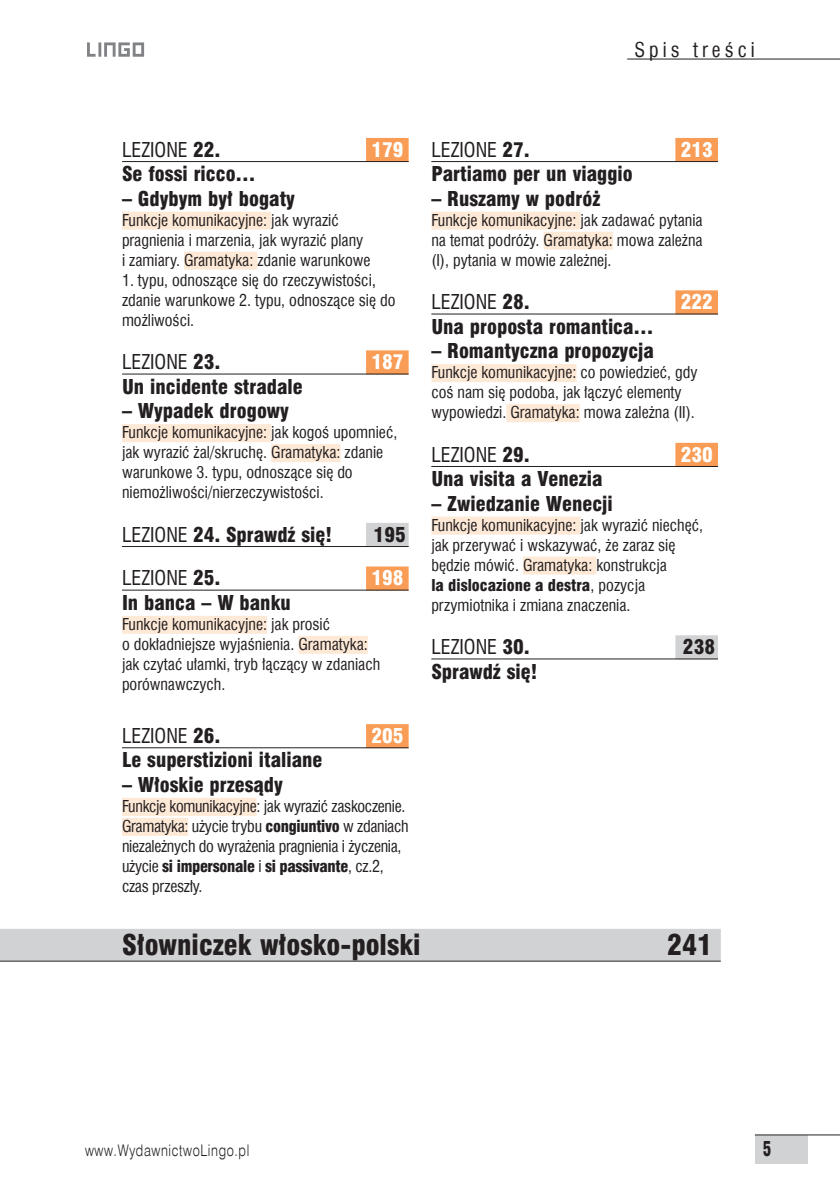
<style>
.page{position:relative;width:840px;height:1191px;background:#fff}
.page>*{position:absolute;margin:0;border:0;box-sizing:border-box;transform-origin:0 0}
.spis_tresci_na_apli{font:28px "Swis 721 Blk Cn EU";color:#231f20}
.spis_tresci_tytul{font:20px "Swis 721 Blk Cn EU";color:#231f20}
.spis_tresci{font:20px "Swis 721 Cn EU";color:#231f20}
.spis_tresci_szare{font:20px "Swis 721 Blk Cn EU";color:#231f20}
.spis_tresci-2{font:20px "Swis 721 Blk Cn EU";color:#fff}
.Rozdzialówka_na_pagi{font:20px "Swis 721 Cn EU";letter-spacing:.2em;color:#231f20}
.spis_tresci_szare-2{font:20px "Swis 721 Cn EU";color:#231f20}
.spis_tresci_tytul-2{font:20px "Swis 721 Blk Cn EU";color:#231f20;scale:.8 1}
.Normalny{font:16px/20px "Swis 721 Cn EU";color:#231f20}
.Nagłówek_3{font:16px/20px "Swis 721 Cn EU";letter-spacing:-.02em;color:#231f20}
.t1{font:16px "Swis 721 Lt EU";letter-spacing:.05em;color:#231f20;scale:.8 1}
.s1{font-family:"Swis 721 Blk Cn EU"}
.s2{font-family:"Swis 721 EU Normal"}
.s3{font-family:"Swis 721 Cn EU"}
</style>
<div class="page">
<div style="left:754px;top:1134px;width:53px;height:29px;background:#d1d2d4"></div>
<hr style="left:754px;top:1134px;width:85px;height:1px;background:#231f20">
<svg style="left:87px;top:42px;width:57px;height:15px"></svg>
<hr style="left:627px;top:59px;width:212px;height:1px;background:#231f20">
<div style="left:366px;top:138px;width:42px;height:24px;background:#f89c56"></div>
<hr style="left:122px;top:161px;width:286px;height:1px;background:#231f20">
<div style="left:122px;top:212px;width:149px;height:18px;background:#fee9d6"></div>
<div style="left:184px;top:252px;width:73px;height:18px;background:#fee9d6"></div>
<div style="left:366px;top:350px;width:42px;height:24px;background:#f89c56"></div>
<hr style="left:122px;top:374px;width:286px;height:1px;background:#231f20">
<div style="left:122px;top:424px;width:149px;height:18px;background:#fee9d6"></div>
<div style="left:271px;top:444px;width:69px;height:18px;background:#fee9d6"></div>
<div style="left:366px;top:523px;width:42px;height:24px;background:#d1d2d4"></div>
<hr style="left:122px;top:546px;width:286px;height:1px;background:#231f20">
<div style="left:366px;top:566px;width:42px;height:24px;background:#f89c56"></div>
<hr style="left:122px;top:590px;width:286px;height:1px;background:#231f20">
<div style="left:122px;top:616px;width:145px;height:18px;background:#fee9d6"></div>
<div style="left:298px;top:636px;width:69px;height:18px;background:#fee9d6"></div>
<div style="left:366px;top:724px;width:42px;height:24px;background:#f89c56"></div>
<hr style="left:122px;top:747px;width:286px;height:1px;background:#231f20">
<div style="left:122px;top:798px;width:134px;height:18px;background:#fee9d6"></div>
<div style="left:122px;top:818px;width:66px;height:18px;background:#fee9d6"></div>
<div style="left:675px;top:138px;width:42px;height:24px;background:#f89c56"></div>
<hr style="left:431px;top:161px;width:286px;height:1px;background:#231f20">
<div style="left:431px;top:212px;width:149px;height:18px;background:#fee9d6"></div>
<div style="left:543px;top:232px;width:69px;height:18px;background:#fee9d6"></div>
<div style="left:675px;top:290px;width:42px;height:24px;background:#f89c56"></div>
<hr style="left:431px;top:314px;width:286px;height:1px;background:#231f20">
<div style="left:431px;top:364px;width:145px;height:18px;background:#fee9d6"></div>
<div style="left:506px;top:404px;width:73px;height:18px;background:#fee9d6"></div>
<div style="left:675px;top:443px;width:42px;height:24px;background:#f89c56"></div>
<hr style="left:431px;top:466px;width:286px;height:1px;background:#231f20">
<div style="left:431px;top:516px;width:149px;height:18px;background:#fee9d6"></div>
<div style="left:522px;top:556px;width:74px;height:18px;background:#fee9d6"></div>
<div style="left:675px;top:635px;width:42px;height:24px;background:#d1d2d4"></div>
<hr style="left:431px;top:658px;width:286px;height:1px;background:#231f20">
<div style="left:0;top:928px;width:720px;height:32px;background:#d1d2d4"></div>
<hr style="left:0;top:960px;width:720px;height:1px;background:#231f20">
<p class="Rozdzialówka_na_pagi" style="left:634px;top:36px;width:122px">Spis treści</p>
<p class="spis_tresci" style="left:122px;top:136px;width:99px">LEZIONE <span class="s1">22.</span></p>
<p class="spis_tresci-2" style="left:371px;top:137px;width:34px">179</p>
<p class="spis_tresci_tytul" style="left:122px;top:162px;width:135px">Se fossi ricco…</p>
<p class="spis_tresci_tytul" style="left:122px;top:186px;width:174px">– Gdybym był bogaty</p>
<p class="Normalny" style="left:122px;top:210px;width:250px">Funkcje komunikacyjne: jak wyrazić pragnienia i marzenia, jak wyrazić plany i zamiary. Gramatyka: zdanie warunkowe</p>
<p class="Normalny" style="left:122px;top:270px;width:275px">1. typu, odnoszące się do rzeczywistości<span class="s2">, </span>zdanie warunkowe 2. typu, odnoszące się do możliwości.</p>
<p class="spis_tresci" style="left:122px;top:349px;width:99px">LEZIONE <span class="s1">23.</span></p>
<p class="spis_tresci-2" style="left:371px;top:350px;width:34px">187</p>
<p class="spis_tresci_tytul" style="left:122px;top:374px;width:182px">Un incidente stradale</p>
<p class="spis_tresci_tytul" style="left:122px;top:398px;width:168px">– Wypadek drogowy</p>
<p class="Normalny" style="left:122px;top:422px;width:277px">Funkcje komunikacyjne: jak kogoś upomnieć, jak wyrazić żal/skruchę. Gramatyka: zdanie warunkowe 3. typu, odnoszące się do niemożliwości/nierzeczywistości.</p>
<p class="spis_tresci_szare" style="left:122px;top:522px;width:211px"><span class="s3">LEZIONE</span> 24. Sprawdź się!</p>
<p class="spis_tresci_szare" style="left:373px;top:522px;width:34px">195</p>
<p class="spis_tresci" style="left:122px;top:565px;width:99px">LEZIONE <span class="s1">25.</span></p>
<p class="spis_tresci-2" style="left:371px;top:566px;width:34px">198</p>
<p class="spis_tresci_tytul" style="left:122px;top:590px;width:170px">In banca – W banku</p>
<p class="Normalny" style="left:122px;top:614px;width:260px">Funkcje komunikacyjne: jak prosić<br>o dokładniejsze wyjaśnienia. Gramatyka: jak czytać ułamki, tryb łączący w zdaniach porównawczych.</p>
<p class="spis_tresci" style="left:122px;top:722px;width:99px">LEZIONE <span class="s1">26.</span></p>
<p class="spis_tresci-2" style="left:371px;top:723px;width:34px">205</p>
<p class="spis_tresci_tytul" style="left:122px;top:748px;width:202px">Le superstizioni italiane</p>
<p class="spis_tresci_tytul" style="left:122px;top:772px;width:162px">– Włoskie przesądy</p>
<p class="Nagłówek_3" style="left:122px;top:796px;width:288px">Funkcje komunikacyjne: jak wyrazić zaskoczenie.<br>Gramatyka: użycie trybu <span class="s1">congiuntivo</span> w zdaniach niezależnych do wyrażenia pragnienia i życzenia, użycie <span class="s1">si impersonale</span> i <span class="s1">si passivante</span>, cz.2, czas przeszły.</p>
<p class="spis_tresci" style="left:431px;top:136px;width:99px">LEZIONE <span class="s1">27.</span></p>
<p class="spis_tresci-2" style="left:680px;top:137px;width:34px">213</p>
<p class="spis_tresci_tytul" style="left:431px;top:162px;width:203px">Partiamo per un viaggio</p>
<p class="spis_tresci_tytul" style="left:431px;top:186px;width:170px">– Ruszamy w podróż</p>
<p class="Normalny" style="left:431px;top:210px;width:273px;text-align:justify">Funkcje komunikacyjne: jak zadawać pytania na temat podróży. Gramatyka: mowa zależna (I), pytania w mowie zależnej.</p>
<p class="spis_tresci" style="left:431px;top:289px;width:99px">LEZIONE <span class="s1">28.</span></p>
<p class="spis_tresci-2" style="left:680px;top:290px;width:34px">222</p>
<p class="spis_tresci_tytul" style="left:431px;top:314px;width:224px">Una proposta romantica…</p>
<p class="spis_tresci_tytul" style="left:431px;top:338px;width:224px">– Romantyczna propozycja</p>
<p class="Normalny" style="left:431px;top:362px;width:267px">Funkcje komunikacyjne: co powiedzieć, gdy coś nam się podoba, jak łączyć elementy wypowiedzi. Gramatyka: mowa zależna (II).</p>
<p class="spis_tresci" style="left:431px;top:441px;width:99px">LEZIONE <span class="s1">29.</span></p>
<p class="spis_tresci-2" style="left:680px;top:442px;width:34px">230</p>
<p class="spis_tresci_tytul" style="left:431px;top:466px;width:173px">Una visita a Venezia</p>
<p class="spis_tresci_tytul" style="left:431px;top:491px;width:183px">– Zwiedzanie Wenecji</p>
<p class="Normalny" style="left:431px;top:514px;width:273px">Funkcje komunikacyjne: jak wyrazić niechęć, jak przerywać i wskazywać, że zaraz się będzie mówić. Gramatyka: konstrukcja<br><span class="s1">la dislocazione a destra</span>, pozycja przymiotnika i zmiana znaczenia.</p>
<p class="spis_tresci_szare-2" style="left:431px;top:634px;width:99px">LEZIONE <span class="s1">30.</span></p>
<p class="spis_tresci_szare" style="left:682px;top:634px;width:34px">238</p>
<p class="spis_tresci_tytul" style="left:431px;top:659px;width:108px">Sprawdź się!</p>
<p class="spis_tresci_na_apli" style="left:122px;top:927px;width:300px">Słowniczek włosko-polski</p>
<p class="spis_tresci_na_apli" style="left:666px;top:927px;width:47px">241</p>
<p class="t1" style="left:85px;top:1140px;width:206px">www.WydawnictwoLingo.pl</p>
<p class="spis_tresci_tytul-2" style="left:762px;top:1136px;width:12px">5</p>
</div>
